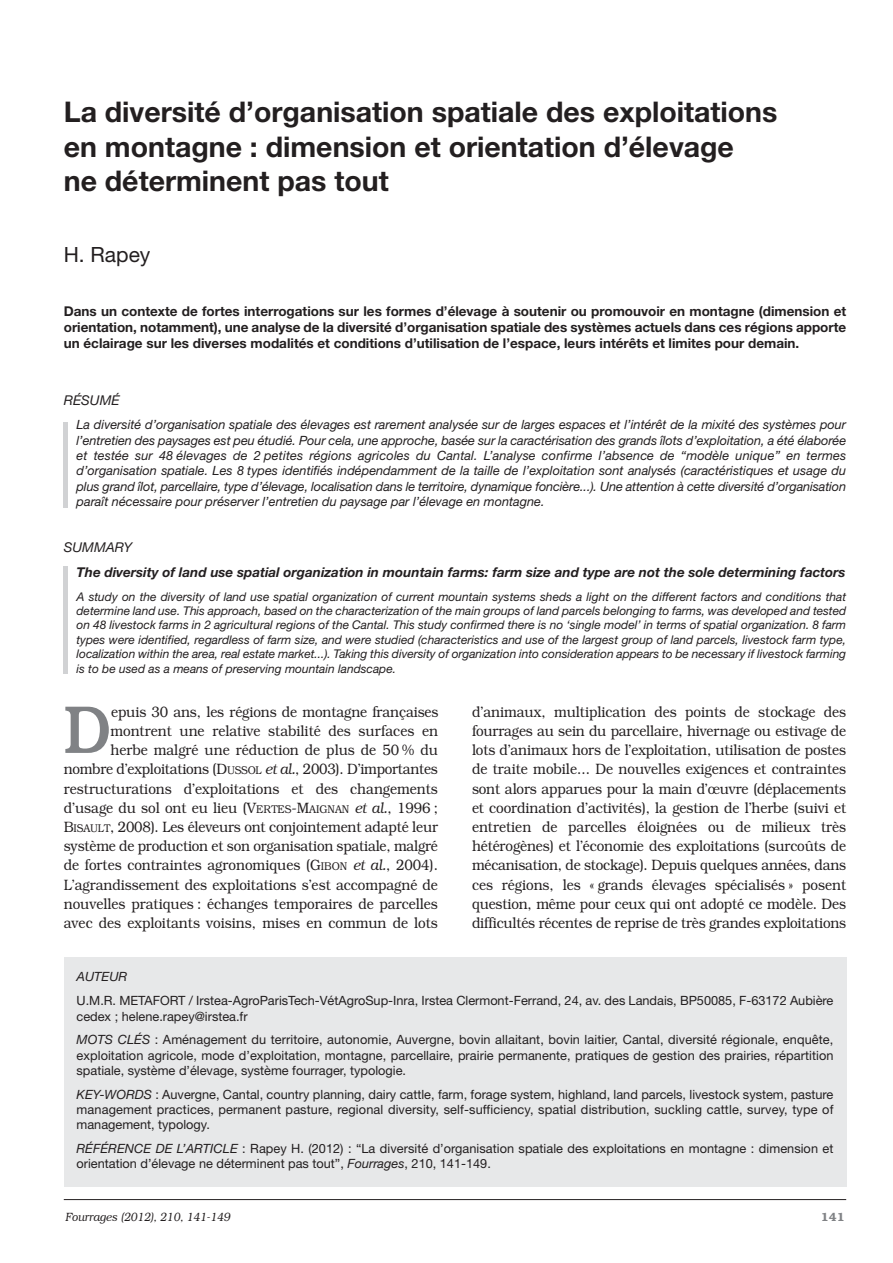
<style>
.page{position:relative;width:893px;height:1263px;background:#fff}
.page>*{position:absolute;margin:0;border:0;box-sizing:border-box;transform-origin:0 0}
.t1{font:500 67.8px "Bookman";color:#808285;scale:.9 1}
.t2{font:700 28.5px/34.2px "Helvetica Neue";color:#231f20}
.t3{font:21px "Helvetica Neue";color:#231f20}
.t4{font:300 15px/19.2px "Bookman";color:#231f20;text-align:right;scale:.9 1}
.t5{font:700 13.5px/16.2px "Helvetica Neue";color:#231f20;text-align:justify}
.t6{font:italic 700 13.5px "Helvetica Neue";color:#231f20}
.t7{font:italic 13.5px "Helvetica Neue";color:#231f20}
.t8{font:12.75px/15.3px "Helvetica Neue";color:#231f20}
.t9{font:italic 12.75px/15.3px "Helvetica Neue";color:#231f20;text-align:justify}
.t10{font:italic 12px/14.4px "Helvetica Neue";color:#231f20;text-align:justify}
.t11{font:italic 300 12px "Bookman";color:#231f20;scale:.9 1}
.t12{font:600 12px "Bookman";color:#808285}
.s1{font-size:11.25px}
.s2{font-style:italic}
</style>
<div class="page">
<hr style="left:64px;top:1199px;width:782px;height:1px;background:#231f20">
<div style="left:64px;top:957px;width:782px;height:229px;background:#e7e8e9"></div>
<hr style="left:64px;top:423px;width:4px;height:85px;background:#d1d2d4">
<hr style="left:64px;top:566px;width:4px;height:107px;background:#d1d2d4">
<h2 class="t2" style="left:64px;top:98px;width:715px">La diversité d’organisation spatiale des exploitations en montagne : dimension et orientation d’élevage<br>ne déterminent pas tout</h2>
<h3 class="t3" style="left:64px;top:247px;width:88px">H. Rapey</h3>
<p class="t5" style="left:64px;top:304px;width:784px">Dans un contexte de fortes interrogations sur les formes d’élevage à soutenir ou promouvoir en montagne (dimension et orientation, notamment), une analyse de la diversité d’organisation spatiale des systèmes actuels dans ces régions apporte un éclairage sur les diverses modalités et conditions d’utilisation de l’espace, leurs intérêts et limites pour demain.</p>
<p class="t7" style="left:64px;top:395px;width:57px">RÉSUMÉ</p>
<p class="t9" style="left:77px;top:418px;width:771px">La diversité d’organisation spatiale des élevages est rarement analysée sur de larges espaces et l’intérêt de la mixité des systèmes pour l’entretien des paysages est peu étudié. Pour cela, une approche, basée sur la caractérisation des grands îlots d’exploitation, a été élaborée et testée sur 48 élevages de 2 petites régions agricoles du Cantal. L’analyse confirme l’absence de “modèle unique” en termes d’organisation spatiale. Les 8 types identifiés indépendamment de la taille de l’exploitation sont analysés (caractéristiques et usage du plus grand îlot, parcellaire, type d’élevage, localisation dans le territoire, dynamique foncière...). Une attention à cette diversité d’organisation paraît nécessaire pour préserver l’entretien du paysage par l’élevage en montagne.</p>
<p class="t7" style="left:64px;top:543px;width:70px">SUMMARY</p>
<p class="t6" style="left:77px;top:567px;width:770px">The diversity of land use spatial organization in mountain farms: farm size and type are not the sole determining factors</p>
<p class="t10" style="left:77px;top:590px;width:771px">A study on the diversity of land use spatial organization of current mountain systems sheds a light on the different factors and conditions that determine land use. This approach, based on the characterization of the main groups of land parcels belonging to farms, was developed and tested on 48 livestock farms in 2 agricultural regions of the Cantal. This study confirmed there is no ‘single model’ in terms of spatial organization. 8 farm types were identified, regardless of farm size, and were studied (characteristics and use of the largest group of land parcels, livestock farm type, localization within the area, real estate market...). Taking this diversity of organization into consideration appears to be necessary if livestock farming is to be used as a means of preserving mountain landscape.</p>
<p class="t4" style="left:64px;top:702px;width:418px">epuis 30 ans, les régions de montagne françaises montrent une relative stabilité des surfaces en<br>herbe malgré une réduction de plus de 50 % du nombre d’exploitations (D<span class="s1">USSOL</span> <span class="s2">et al.</span>, 2003). D’importantes restructurations d’exploitations et des changements d’usage du sol ont eu lieu (V<span class="s1">ERTES</span>-M<span class="s1">AIGNAN</span> <span class="s2">et al.</span>, 1996 ; B<span class="s1">ISAULT</span>, 2008). Les éleveurs ont conjointement adapté leur système de production et son organisation spatiale, malgré de fortes contraintes agronomiques (G<span class="s1">IBON</span> <span class="s2">et al.</span>, 2004).<br>L’agrandissement des exploitations s’est accompagné de nouvelles pratiques : échanges temporaires de parcelles avec des exploitants voisins, mises en commun de lots</p>
<p class="t4" style="left:472px;top:702px;width:417px;text-align:justify">d’animaux, multiplication des points de stockage des fourrages au sein du parcellaire, hivernage ou estivage de lots d’animaux hors de l’exploitation, utilisation de postes de traite mobile... De nouvelles exigences et contraintes sont alors apparues pour la main d’œuvre (déplacements et coordination d’activités), la gestion de l’herbe (suivi et entretien de parcelles éloignées ou de milieux très hétérogènes) et l’économie des exploitations (surcoûts de mécanisation, de stockage). Depuis quelques années, dans ces régions, les « grands élevages spécialisés » posent question, même pour ceux qui ont adopté ce modèle. Des difficultés récentes de reprise de très grandes exploitations</p>
<h1 class="t1" style="left:64px;top:707px;width:54px">D</h1>
<p class="t9" style="left:77px;top:970px;width:52px">AUTEUR</p>
<p class="t8" style="left:77px;top:994px;width:758px">U.M.R. METAFORT / Irstea-AgroParisTech-VétAgroSup-Inra, Irstea Clermont-Ferrand, 24, av. des Landais, BP50085, F-63172 Aubière cedex ; helene.rapey@irstea.fr</p>
<p class="t8" style="left:77px;top:1033px;width:758px;text-align:justify"><span class="s2">MOTS CLÉS</span> : Aménagement du territoire, autonomie, Auvergne, bovin allaitant, bovin laitier, Cantal, diversité régionale, enquête, exploitation agricole, mode d’exploitation, montagne, parcellaire, prairie permanente, pratiques de gestion des prairies, répartition spatiale, système d’élevage, système fourrager, typologie.</p>
<p class="t8" style="left:77px;top:1088px;width:758px;text-align:justify"><span class="s2">KEY-WORDS</span> : Auvergne, Cantal, country planning, dairy cattle, farm, forage system, highland, land parcels, livestock system, pasture management practices, permanent pasture, regional diversity, self-sufficiency, spatial distribution, suckling cattle, survey, type of management, typology.</p>
<p class="t8" style="left:77px;top:1142px;width:758px"><span class="s2">RÉFÉRENCE DE L’ARTICLE</span> : Rapey H. (2012) : “La diversité d’organisation spatiale des exploitations en montagne : dimension et orientation d’élevage ne déterminent pas tout”, <span class="s2">Fourrages</span>, 210, 141-149.</p>
<p class="t11" style="left:65px;top:1209px;width:185px">Fourrages (2012), 210, 141-149</p>
<p class="t12" style="left:821px;top:1209px;width:25px">141</p>
</div>
